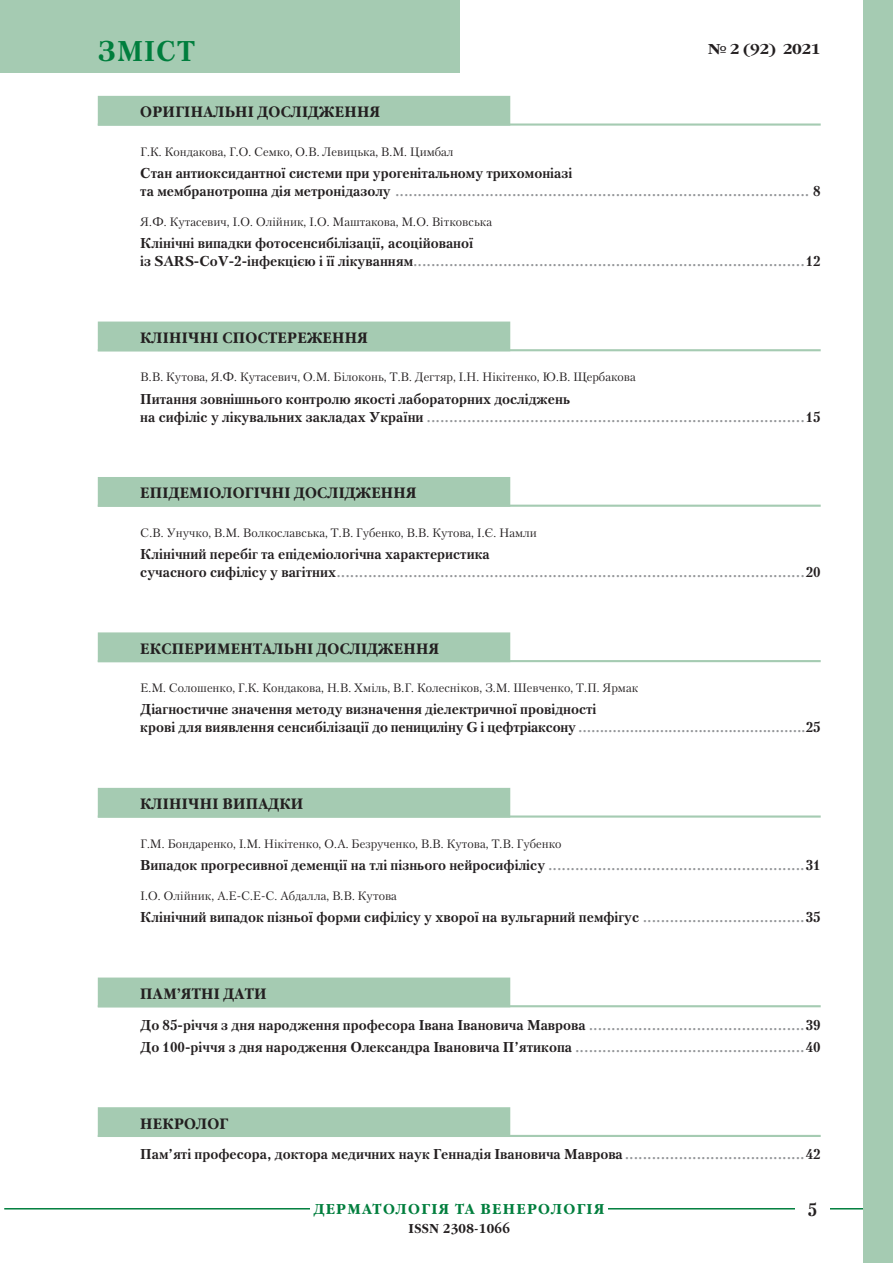
<style>
.page{position:relative;width:893px;height:1263px;background:#fff}
.page>*{position:absolute;margin:0;border:0;box-sizing:border-box;transform-origin:0 0}
.Rub_DiV_top{font:700 28.5px "Petersburg C";letter-spacing:.05em;color:#007e3d;scale:.95 1}
.Basic_str_DiV{font:700 18px "Petersburg C";color:#231f20}
.toc-DiV_razdel{font:700 15px "Garamond C";letter-spacing:.025em;color:#231f20;scale:.9 1}
.toc-DiV{font:700 14.25px/18px "Petersburg C";color:#231f20}
.toc-DiV-2{font:700 14.25px/18px "Petersburg C";color:#939598}
.t1{font:700 14.25px "Garamond C";letter-spacing:.1em;color:#007e3d;scale:.95 1}
.Rub_DiV_nomer{font:700 14.25px "Garamond C";letter-spacing:-.025em;color:#231f20;scale:1.11 1}
.t2{font:700 12.9px "Garamond C";letter-spacing:.025em;color:#231f20;scale:.95 1}
.toc-DiV_avtor{font:12.15px "Petersburg C";color:#231f20}
.s1{color:#231f20}
.s2{color:#939598}
</style>
<div class="page">
<hr style="left:4px;top:1208px;width:889px;height:1px;background:#007e3d">
<div style="left:795px;top:1200px;width:34px;height:17px;background:#fff"></div>
<div style="left:310px;top:1198px;width:298px;height:21px;background:#fff"></div>
<div style="left:863px;top:0;width:30px;height:1263px;background:#a5cbb2"></div>
<hr style="left:98px;top:123px;width:723px;height:3px;background:#a5cbb2">
<div style="left:98px;top:96px;width:412px;height:30px;background:#a5cbb2"></div>
<hr style="left:98px;top:349px;width:723px;height:2px;background:#a5cbb2">
<div style="left:98px;top:322px;width:412px;height:29px;background:#a5cbb2"></div>
<hr style="left:98px;top:505px;width:723px;height:2px;background:#a5cbb2">
<div style="left:98px;top:477px;width:412px;height:30px;background:#a5cbb2"></div>
<hr style="left:98px;top:660px;width:723px;height:2px;background:#a5cbb2">
<div style="left:98px;top:632px;width:412px;height:30px;background:#a5cbb2"></div>
<hr style="left:98px;top:815px;width:723px;height:3px;background:#a5cbb2">
<div style="left:98px;top:788px;width:412px;height:30px;background:#a5cbb2"></div>
<hr style="left:98px;top:1005px;width:723px;height:2px;background:#a5cbb2">
<div style="left:98px;top:977px;width:412px;height:30px;background:#a5cbb2"></div>
<hr style="left:98px;top:1135px;width:723px;height:2px;background:#a5cbb2">
<div style="left:98px;top:1107px;width:412px;height:30px;background:#a5cbb2"></div>
<div style="left:0;top:0;width:459px;height:72px;background:#a5cbb2"></div>
<p class="Rub_DiV_top" style="left:98px;top:33px;width:103px">ЗМІСТ</p>
<p class="Rub_DiV_nomer" style="left:708px;top:41px;width:103px">№ 2 (92) 2021</p>
<p class="toc-DiV_razdel" style="left:140px;top:103px;width:268px">ОРИГІНАЛЬНІ ДОСЛІДЖЕННЯ</p>
<p class="toc-DiV_avtor" style="left:140px;top:144px;width:315px">Г.К. Кондакова, Г.О. Семко, О.В. Левицька, В.М. Цимбал</p>
<p class="toc-DiV-2" style="left:140px;top:164px;width:682px"><span class="s1">Стан антиоксидантної системи при урогенітальному трихомоніазі<br>та мембранотропна дія метронідазолу</span> ............................................................................................ <span class="s1">8</span></p>
<p class="toc-DiV_avtor" style="left:140px;top:214px;width:353px">Я.Ф. Кутасевич, І.О. Олійник, І.О. Маштакова, М.О. Вітковська</p>
<p class="toc-DiV-2" style="left:140px;top:234px;width:682px"><span class="s1">Клінічні випадки фотосенсибілізації, асоційованої<br>із SARS-CoV‑2-інфекцією і її лікуванням</span>.......................................................................................<span class="s1">12</span></p>
<p class="toc-DiV_razdel" style="left:140px;top:329px;width:254px">КЛІНІЧНІ СПОСТЕРЕЖЕННЯ</p>
<p class="toc-DiV_avtor" style="left:140px;top:370px;width:497px">В.В. Кутова, Я.Ф. Кутасевич, О.М. Білоконь, Т.В. Дегтяр, І.Н. Нікітенко, Ю.В. Щербакова</p>
<p class="toc-DiV" style="left:140px;top:389px;width:682px">Питання зовнішнього контролю якості лабораторних досліджень<br>на сифіліс у лікувальних закладах України <span class="s2">....................................................................................</span>15</p>
<p class="toc-DiV_razdel" style="left:140px;top:484px;width:309px">ЕПІДЕМІОЛОГІЧНІ ДОСЛІДЖЕННЯ</p>
<p class="toc-DiV_avtor" style="left:140px;top:525px;width:398px">C.В. Унучко, В.М. Волкославська, Т.В. Губенко, В.В. Кутова, І.Є. Намли</p>
<p class="toc-DiV-2" style="left:140px;top:545px;width:682px"><span class="s1">Клінічний перебіг та епідеміологічна характеристика<br>сучасного сифілісу у вагітних</span>........................................................................................................<span class="s1">20</span></p>
<p class="toc-DiV_razdel" style="left:140px;top:640px;width:334px">ЕКСПЕРИМЕНТАЛЬНІ ДОСЛІДЖЕННЯ</p>
<p class="toc-DiV_avtor" style="left:140px;top:681px;width:499px">Е.М. Солошенко, Г.К. Кондакова, Н.В. Хміль, В.Г. Колесніков, З.М. Шевченко, Т.П. Ярмак</p>
<p class="toc-DiV" style="left:140px;top:700px;width:682px">Діагностичне значення методу визначення діелектричної провідності<br>крові для виявлення сенсибілізації до пенициліну G і цефтріаксону <span class="s2">.....................................................</span>25</p>
<p class="toc-DiV_razdel" style="left:140px;top:795px;width:183px">КЛІНІЧНІ ВИПАДКИ</p>
<p class="toc-DiV_avtor" style="left:140px;top:836px;width:423px">Г.М. Бондаренко, І.М. Нікітенко, О.А. Безрученко, В.В. Кутова, Т.В. Губенко</p>
<p class="toc-DiV-2" style="left:140px;top:855px;width:682px"><span class="s1">Випадок прогресивної деменції на тлі пізнього нейросифілісу</span> .........................................................<span class="s1">31</span></p>
<p class="toc-DiV_avtor" style="left:140px;top:888px;width:258px">І.О. Олійник, А.Е-С.Е-С. Абдалла, В.В. Кутова</p>
<p class="toc-DiV" style="left:140px;top:908px;width:682px">Клінічний випадок пізньої форми сифілісу у хворої на вульгарний пемфігус <span class="s2">....................................</span>35</p>
<p class="toc-DiV_razdel" style="left:140px;top:985px;width:142px">ПАМ’ЯТНІ ДАТИ</p>
<p class="toc-DiV" style="left:140px;top:1015px;width:682px">До 85-річчя з дня народження професора Івана Івановича Маврова <span class="s2">................................................</span>39</p>
<p class="toc-DiV" style="left:140px;top:1037px;width:682px">До 100-річчя з дня народження Олександра Івановича П’ятикопа <span class="s2">...................................................</span>40</p>
<p class="toc-DiV_razdel" style="left:140px;top:1115px;width:99px">НЕКРОЛОГ</p>
<p class="toc-DiV" style="left:140px;top:1145px;width:682px">Пам’яті професора, доктора медичних наук Геннадія Івановича Маврова<span class="s2">........................................</span>42</p>
<p class="t1" style="left:314px;top:1201px;width:307px">ДЕРМАТОЛОГІЯ ТА ВЕНЕРОЛОГІЯ</p>
<p class="t2" style="left:409px;top:1221px;width:108px">ISSN 2308-1066</p>
<p class="Basic_str_DiV" style="left:808px;top:1198px;width:11px">5</p>
</div>
